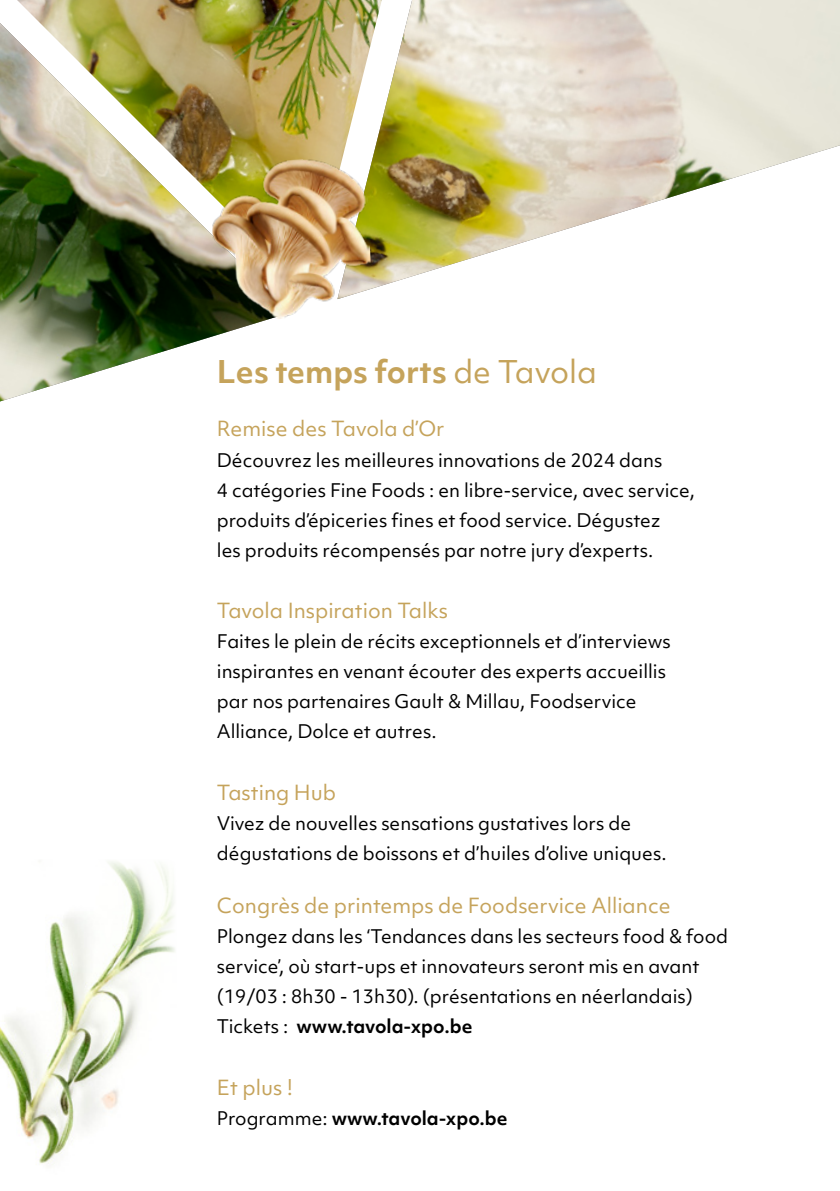
<style>
.page{position:relative;width:840px;height:1191px;background:#fff}
.page>*{position:absolute;margin:0;border:0;box-sizing:border-box;transform-origin:0 0}
.Titel{font:700 30px "Objektiv Mk 1";color:#c5a35b}
.Tekst{font:20px "Objektiv Mk 1";color:#c5a35b}
.Tekst-2{font:18px/30px "Objektiv Mk 1";color:#000}
.Tekst-3{font:700 18px "Objektiv Mk 1";color:#000}
.s1{font-weight:400}
.s2{font-weight:700}
</style>
<div class="page">
<img style="left:17px;top:0;width:320px;height:157px">
<img style="left:337px;top:0;width:502px;height:289px">
<img style="left:0;top:23px;width:289px;height:378px">
<img style="left:0;top:861px;width:175px;height:304px">
<img style="left:209px;top:157px;width:164px;height:165px">
<p class="Titel" style="left:217px;top:350px;width:381px">Les temps forts <span class="s1">de Tavola</span></p>
<p class="Tekst" style="left:217px;top:415px;width:229px">Remise des Tavola d’Or</p>
<p class="Tekst-2" style="left:217px;top:444px;width:479px">Découvrez les meilleures innovations de 2024 dans<br>4 catégories Fine Foods : en libre-service, avec service, produits d’épiceries fines et food service. Dégustez<br>les produits récompensés par notre jury d’experts.</p>
<p class="Tekst" style="left:217px;top:597px;width:232px">Tavola Inspiration Talks</p>
<p class="Tekst-2" style="left:217px;top:626px;width:455px">Faites le plein de récits exceptionnels et d’interviews inspirantes en venant écouter des experts accueillis par nos partenaires Gault &amp; Millau, Foodservice Alliance, Dolce et autres.</p>
<p class="Tekst" style="left:217px;top:779px;width:121px">Tasting Hub</p>
<p class="Tekst-2" style="left:217px;top:808px;width:451px">Vivez de nouvelles sensations gustatives lors de dégustations de boissons et d’huiles d’olive uniques.</p>
<p class="Tekst" style="left:217px;top:892px;width:455px">Congrès de printemps de Foodservice Alliance</p>
<p class="Tekst-2" style="left:217px;top:921px;width:512px">Plongez dans les ‘Tendances dans les secteurs food &amp; food service’, où start-ups et innovateurs seront mis en avant (19/03 : 8h30 - 13h30). (présentations en néerlandais)<br>Tickets : <span class="s2">www.tavola-xpo.be</span></p>
<p class="Tekst" style="left:217px;top:1073px;width:78px">Et plus !</p>
<p class="Tekst-3" style="left:217px;top:1105px;width:292px"><span class="s1">Programme:</span> www.tavola-xpo.be</p>
</div>
